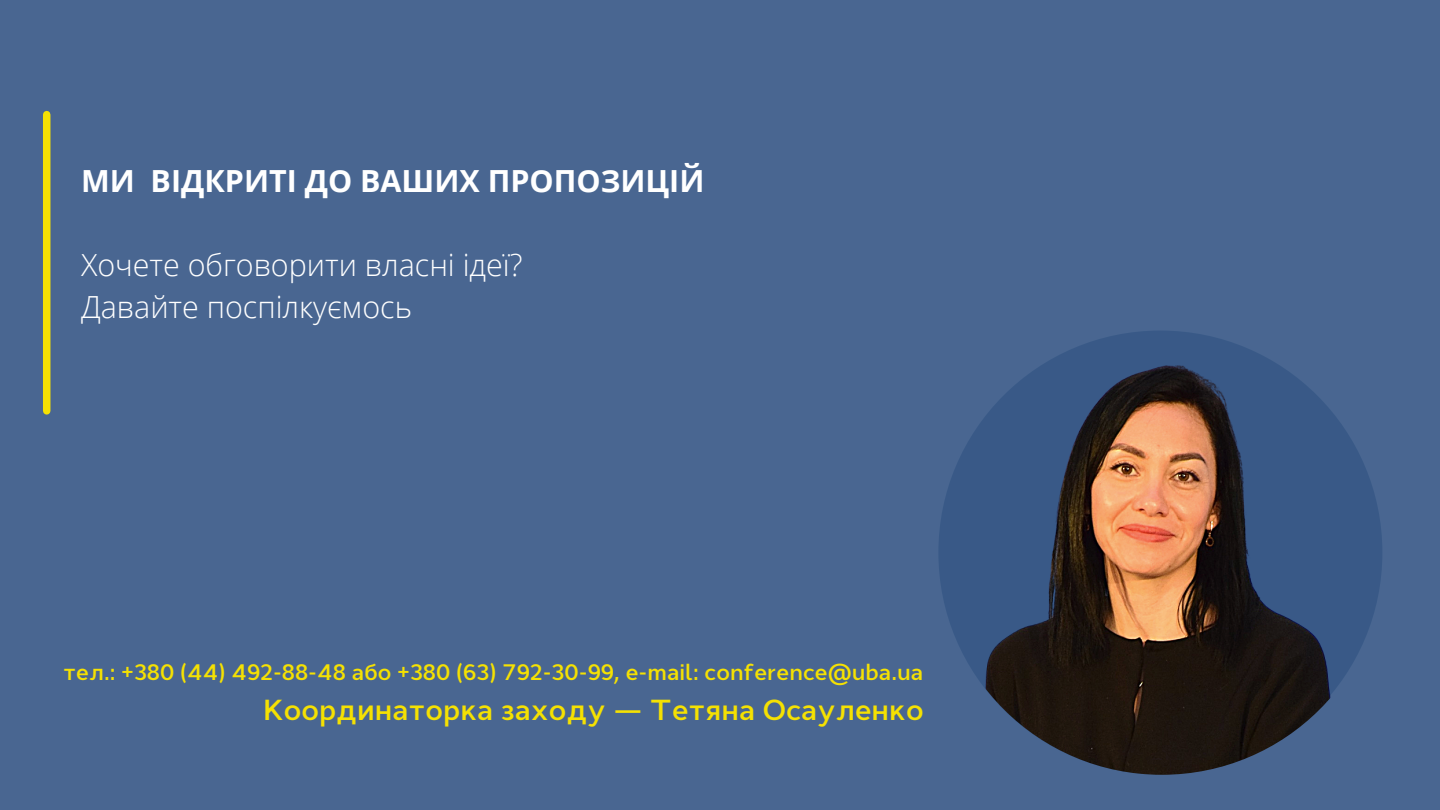
<style>
.page{position:relative;width:1440px;height:810px;background:#496691}
.page>*{position:absolute;margin:0;border:0;box-sizing:border-box;transform-origin:0 0}
.t1{font:300 30.5px "Open Sans";color:#fff}
.t2{font:700 30.5px "Open Sans";color:#fff}
.t3{font:600 29px "Cyntho Pro";color:#f5e102}
.t4{font:600 22.4px "Cyntho Pro";color:#f5e102}
</style>
<div class="page">
<div style="left:43px;top:115px;width:7px;height:296px;background:#f5e102"></div>
<img style="left:938px;top:328px;width:447px;height:447px;border-radius:50%">
<p class="t2" style="left:81px;top:159px;width:625px">МИ ВІДКРИТІ ДО ВАШИХ ПРОПОЗИЦІЙ</p>
<p class="t1" style="left:81px;top:244px;width:443px">Хочете обговорити власні ідеї?</p>
<p class="t1" style="left:81px;top:286px;width:333px">Давайте поспілкуємось</p>
<p class="t4" style="left:63px;top:663px;width:862px">тел.: +380 (44) 492-88-48 або +380 (63) 792-30-99, e-mail: conference@uba.ua</p>
<p class="t3" style="left:264px;top:698px;width:662px">Координаторка заходу — Тетяна Осауленко</p>
</div>
